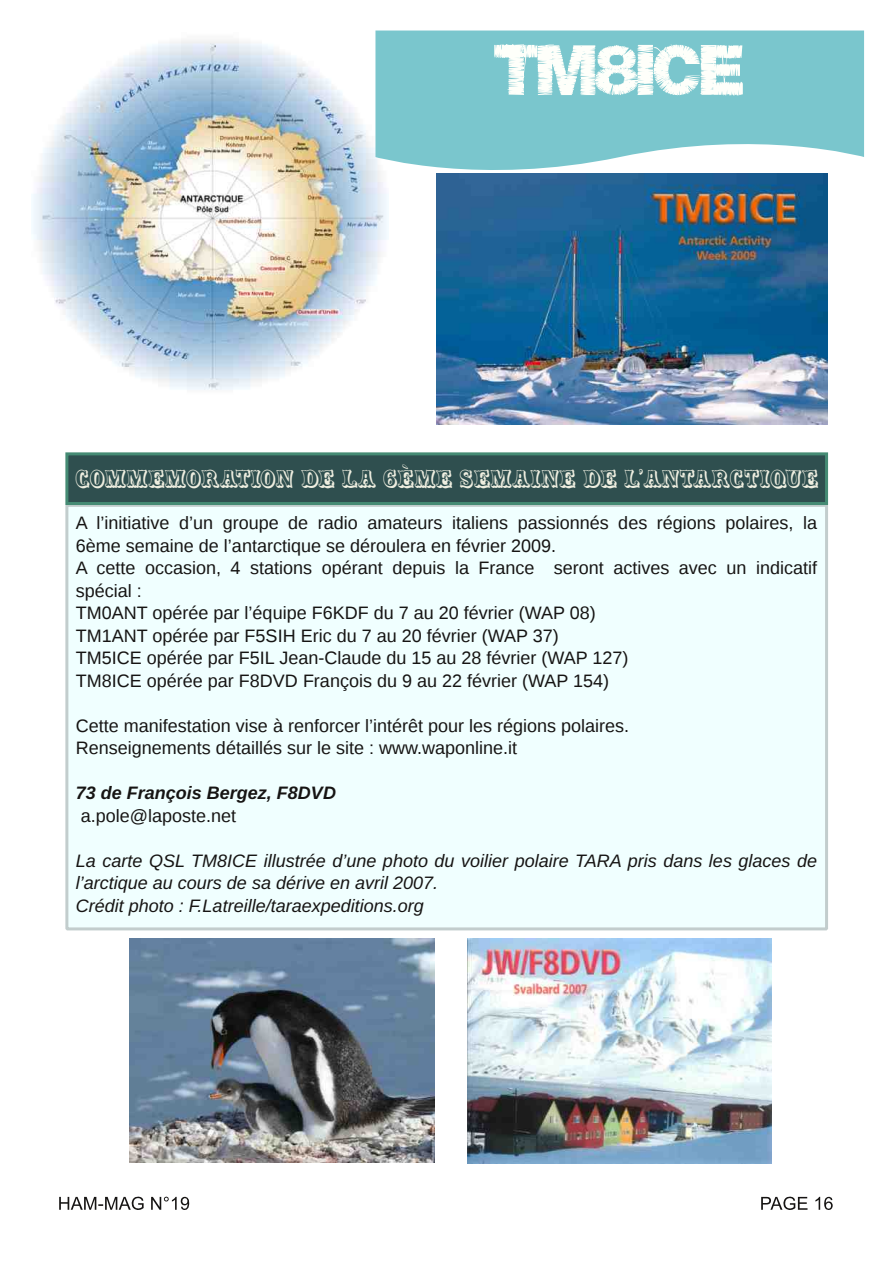
<style>
.page{position:relative;width:893px;height:1263px;background:#fff}
.page>*{position:absolute;margin:0;border:0;box-sizing:border-box;transform-origin:0 0}
.t1{font:63px "Base 05";color:#fefffa}
.t2{font:24px "Carnival MF Open Shadow";color:#eeeee0}
.t3{font:18px/22.5px "Liberation Sans";color:#161413}
.t4{font:italic 18px/22.5px "Liberation Sans";color:#161413}
.t5{font:italic 700 18px "Liberation Sans";color:#161413}
</style>
<div class="page">
<svg style="left:59px;top:1197px;width:85px;height:13px"></svg>
<svg style="left:151px;top:1197px;width:38px;height:13px"></svg>
<svg style="left:761px;top:1197px;width:46px;height:13px"></svg>
<svg style="left:815px;top:1197px;width:18px;height:13px"></svg>
<img style="left:32px;top:40px;width:356px;height:350px">
<svg style="left:375px;top:31px;width:489px;height:155px;background:#8bcdd3"></svg>
<img style="left:436px;top:173px;width:392px;height:252px">
<div style="left:67px;top:505px;width:760px;height:424px;background:#f0ffff"></div>
<div style="left:65px;top:504px;width:763px;height:426px;border:3px solid #c2cdcd"></div>
<div style="left:67px;top:454px;width:760px;height:49px;background:#2f4f4f"></div>
<div style="left:65px;top:452px;width:763px;height:53px;border:3px solid #458b74"></div>
<img style="left:130px;top:938px;width:304px;height:224px">
<img style="left:467px;top:938px;width:305px;height:225px">
<h1 class="t1" style="left:496px;top:17px;width:249px">TM8ICE</h1>
<h2 class="t2" style="left:75px;top:464px;width:744px">COMMEMORATION DE LA 6ème SEMAINE DE L’ANTARCTIQUE</h2>
<p class="t3" style="left:76px;top:512px;width:743px">A l’initiative d’un groupe de radio amateurs italiens passionnés des régions polaires, la 6ème semaine de l’antarctique se déroulera en février 2009.<br>A cette occasion, 4 stations opérant depuis la France seront actives avec un indicatif spécial :<br>TM0ANT opérée par l’équipe F6KDF du 7 au 20 février (WAP 08)<br>TM1ANT opérée par F5SIH Eric du 7 au 20 février (WAP 37)<br>TM5ICE opérée par F5IL Jean-Claude du 15 au 28 février (WAP 127)<br>TM8ICE opérée par F8DVD François du 9 au 22 février (WAP 154)</p>
<p class="t3" style="left:76px;top:714px;width:555px">Cette manifestation vise à renforcer l’intérêt pour les régions polaires.<br>Renseignements détaillés sur le site : www.waponline.it</p>
<p class="t5" style="left:76px;top:782px;width:262px">73 de François Bergez, F8DVD</p>
<p class="t3" style="left:81px;top:804px;width:157px">a.pole@laposte.net</p>
<p class="t4" style="left:76px;top:849px;width:743px">La carte QSL TM8ICE illustrée d’une photo du voilier polaire TARA pris dans les glaces de l’arctique au cours de sa dérive en avril 2007.<br>Crédit photo : F.Latreille/taraexpeditions.org</p>
</div>
